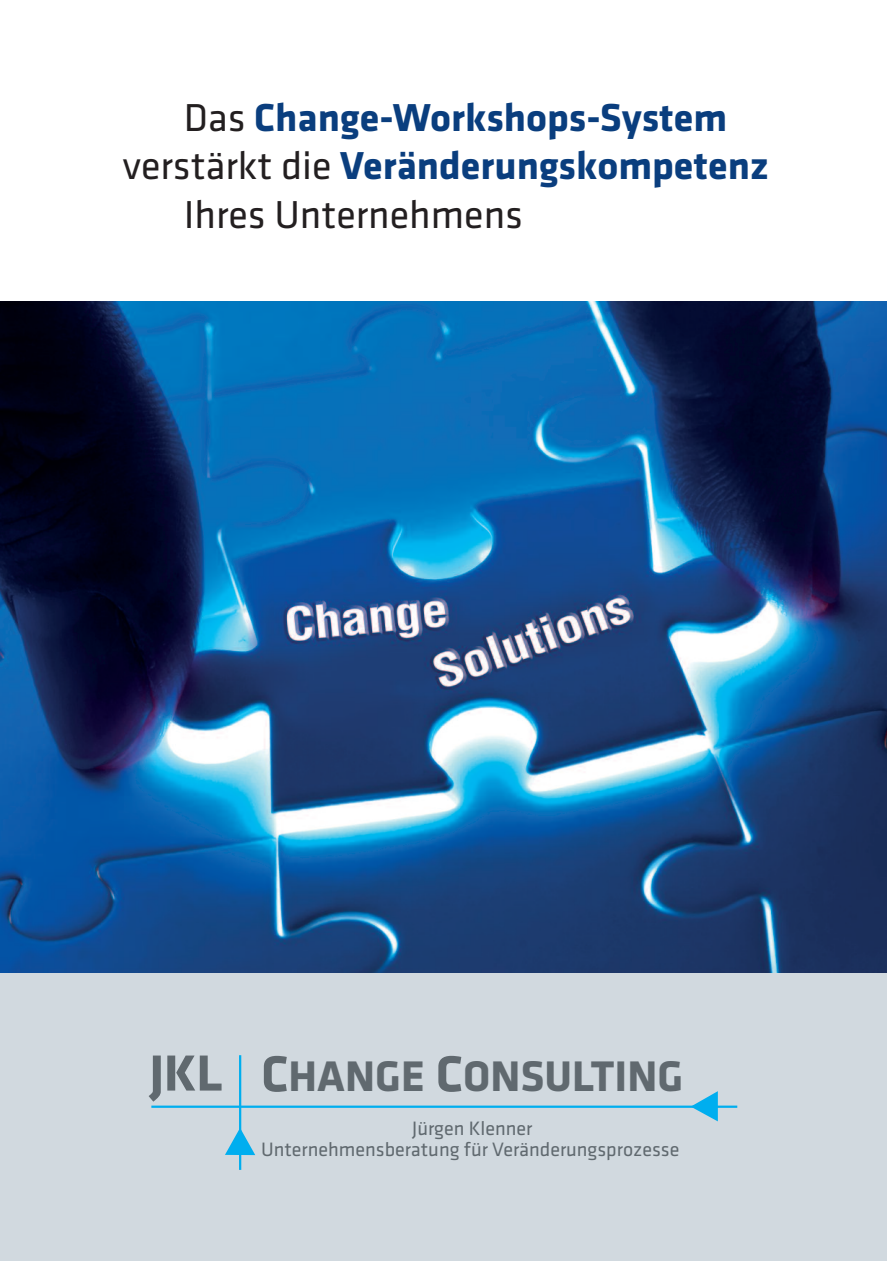
<style>
.page{position:relative;width:887px;height:1261px;background:#fff}
.page>*{position:absolute;margin:0;border:0;box-sizing:border-box;transform-origin:0 0}
.t1{font:700 44.4px "Klavika";color:#60696f}
.t2{font:700 40.35px "Klavika";color:#0a3e7e}
.t3{font:40.35px "Klavika";color:#231f20}
.t4{font:20.1px/21.3px "Klavika";color:#60696f;text-align:center}
.s1{font-weight:400;color:#231f20}
.s2{font-size:52.65px}
</style>
<div class="page">
<div style="left:0;top:953px;width:887px;height:308px;background:#d1d9df"></div>
<svg style="left:691px;top:1091px;width:27px;height:30px"></svg>
<svg style="left:225px;top:1128px;width:30px;height:27px"></svg>
<hr style="left:151px;top:1106px;width:586px;height:2px;background:#00aeef">
<hr style="left:239px;top:1055px;width:2px;height:115px;background:#00aeef">
<img style="left:0;top:301px;width:887px;height:672px">
<p class="t2" style="left:184px;top:104px;width:545px"><span class="s1">Das</span> Change-Workshops-System</p>
<p class="t2" style="left:123px;top:152px;width:647px"><span class="s1">verstärkt die</span> Veränderungskompetenz</p>
<p class="t3" style="left:184px;top:201px;width:341px">Ihres Unternehmens</p>
<p class="t1" style="left:149px;top:1062px;width:535px"><span class="s2">JKL C</span>HANGE <span class="s2">C</span>ONSULTING</p>
<p class="t4" style="left:261px;top:1119px;width:420px">Jürgen Klenner<br>Unternehmensberatung für Veränderungsprozesse</p>
</div>
